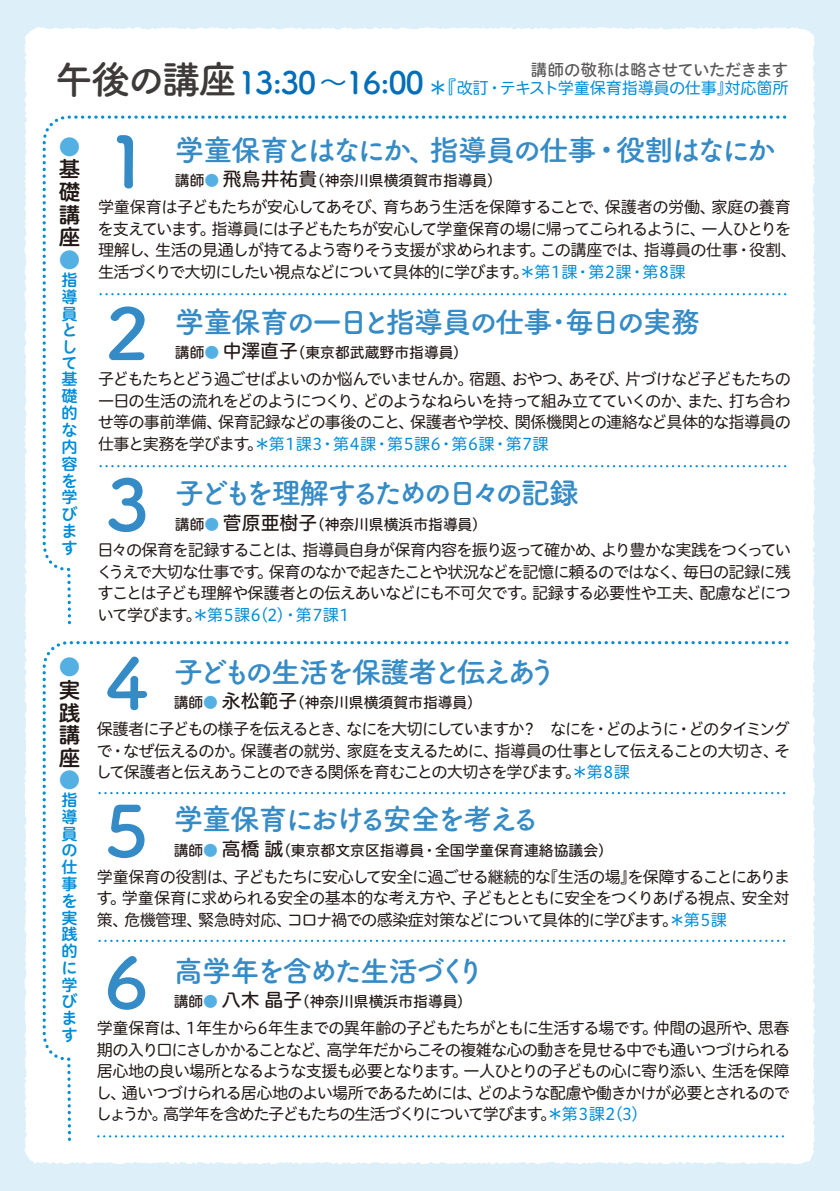
<style>
.page{position:relative;width:840px;height:1191px;background:#fff}
.page>*{position:absolute;margin:0;border:0;box-sizing:border-box;transform-origin:0 0}
.t1{font:700 70.4px "Tsuku A Rd Gothic";color:#036eb8;scale:1.05 1}
.t2{font:700 29.6px "Tsuku A Rd Gothic";letter-spacing:-.11em;color:rgb(3 110 184/.8)}
.t3{font:700 29.6px "Tsuku A Rd Gothic";letter-spacing:-.17em;color:rgb(3 110 184/.8)}
.t4{font:700 29.6px "Tsuku A Rd Gothic";letter-spacing:-.16em;color:rgb(3 110 184/.8)}
.t5{font:700 29.6px "Tsuku A Rd Gothic";letter-spacing:-.13em;color:rgb(3 110 184/.8)}
.t6{font:21.6px/22.6px "Hiragino UD Sans R Std N W6";color:#221815;text-align:justify}
.t7{font:21.6px "Hiragino UD Sans R Std N W6";color:#54b0e3}
.t8{font:16.2px/21.6px "Hiragino UD Sans R Std N W4";letter-spacing:-.065em;color:#221815;text-align:justify}
.t9{font:16.2px "Hiragino UD Sans R Std N W4";letter-spacing:-.02em;color:#008cd6}
.t10{font:16.2px/16.8px "Hiragino UD Sans R Std N W6";color:#008cd6}
.t11{font:16.2px "Hiragino UD Sans R Std N W5";letter-spacing:-.02em;color:#595757}
.t12{font:14.8px "Hiragino UD Sans R Std N W5";color:#221815}
.s1{font-family:"Tsuku A Rd Gothic";font-weight:700;font-size:39px;color:#3e3a39}
.s2{font-family:"Tsuku A Rd Gothic";font-weight:700;font-size:31px;color:#036eb8}
.s3{font-size:19.6px}
.s4{color:#54b0e3}
.s5{font-size:18.8px}
.s6{color:#008cd6}
</style>
<div class="page">
<div style="left:0;top:0;width:839px;height:1191px;background:#ddeff9"></div>
<hr style="left:0;top:1190px;width:839px;height:1px;background:#54b0e3">
<div style="left:24px;top:27px;width:790px;height:1137px;background:#fff"></div>
<div style="left:41px;top:114px;width:751px;height:512px;background:#fff"></div>
<div style="left:41px;top:639px;width:751px;height:503px;background:#fff"></div>
<p class="t9" style="left:54px;top:75px;width:735px"><span class="s1">午後の講座</span><span class="s2">13:30～16:00</span> <span class="s3">＊『</span>改訂・テキスト学童保育指導員の仕事』対応箇所</p>
<p class="t11" style="left:530px;top:57px;width:258px">講師の敬称は略させていただきます</p>
<h3 class="t7" style="left:59px;top:130px;width:22px">●</h3>
<h3 class="t6" style="left:59px;top:157px;width:22px">基礎講座</h3>
<h3 class="t7" style="left:59px;top:243px;width:22px">●</h3>
<p class="t10" style="left:61px;top:270px;width:18px">指導員として基礎的な内容を学びます</p>
<h3 class="t7" style="left:59px;top:650px;width:22px">●</h3>
<h3 class="t6" style="left:59px;top:677px;width:23px">実践講座</h3>
<h3 class="t7" style="left:59px;top:763px;width:22px">●</h3>
<p class="t10" style="left:61px;top:790px;width:18px">指導員の仕事を実践的に学びます</p>
<h1 class="t1" style="left:105px;top:107px;width:44px">1</h1>
<h2 class="t2" style="left:175px;top:127px;width:602px">学童保育とはなにか、指導員の仕事・役割はなにか</h2>
<p class="t12" style="left:175px;top:170px;width:328px">講師<span class="s4">●</span> <span class="s5">飛鳥井祐貴</span>（神奈川県横須賀市指導員）</p>
<p class="t8" style="left:97px;top:195px;width:700px;text-align:left">学童保育は子どもたちが安心してあそび、育ちあう生活を保障することで、保護者の労働、家庭の養育を支えています。指導員には子どもたちが安心して学童保育の場に帰ってこられるように、一人ひとりを理解し、生活の見通しが持てるよう寄りそう支援が求められます。この講座では、指導員の仕事・役割、生活づくりで大切にしたい視点などについて具体的に学びます。<span class="s6">＊第1課・第2課・第8課</span></p>
<h1 class="t1" style="left:105px;top:278px;width:44px">2</h1>
<h2 class="t2" style="left:175px;top:299px;width:526px">学童保育の一日と指導員の仕事･毎日の実務</h2>
<p class="t12" style="left:175px;top:341px;width:294px">講師<span class="s4">●</span> <span class="s5">中澤直子</span>（東京都武蔵野市指導員）</p>
<p class="t8" style="left:98px;top:367px;width:694px">子どもたちとどう過ごせばよいのか悩んでいませんか。宿題、おやつ、あそび、片づけなど子どもたちの一日の生活の流れをどのようにつくり、どのようなねらいを持って組み立てていくのか、また、打ち合わせ等の事前準備、保育記録などの事後のこと、保護者や学校、関係機関との連絡など具体的な指導員の仕事と実務を学びます。<span class="s6">＊第1課3・第4課・第5課6・第6課・第7課</span></p>
<h1 class="t1" style="left:105px;top:450px;width:44px">3</h1>
<h2 class="t3" style="left:175px;top:470px;width:405px">子どもを理解するための日々の記録</h2>
<p class="t12" style="left:175px;top:513px;width:313px">講師<span class="s4">●</span> <span class="s5">菅原亜樹子</span>（神奈川県横浜市指導員）</p>
<p class="t8" style="left:97px;top:538px;width:695px">日々の保育を記録することは、指導員自身が保育内容を振り返って確かめ、より豊かな実践をつくっていくうえで大切な仕事です。保育のなかで起きたことや状況などを記憶に頼るのではなく、毎日の記録に残すことは子ども理解や保護者との伝えあいなどにも不可欠です。記録する必要性や工夫、配慮などについて学びます。<span class="s6">＊第5課6(2)・第7課1</span></p>
<h1 class="t1" style="left:104px;top:628px;width:44px">4</h1>
<h2 class="t4" style="left:174px;top:648px;width:385px">子どもの生活を保護者と伝えあう</h2>
<p class="t12" style="left:174px;top:691px;width:309px">講師<span class="s4">●</span> <span class="s5">永松範子</span>（神奈川県横須賀市指導員）</p>
<p class="t8" style="left:96px;top:717px;width:695px">保護者に子どもの様子を伝えるとき、なにを大切にしていますか？　なにを・どのように・どのタイミングで・なぜ伝えるのか。保護者の就労、家庭を支えるために、指導員の仕事として伝えることの大切さ、そして保護者と伝えあうことのできる関係を育むことの大切さを学びます。<span class="s6">＊第8課</span></p>
<h1 class="t1" style="left:104px;top:776px;width:44px">5</h1>
<h2 class="t5" style="left:174px;top:796px;width:367px">学童保育における安全を考える</h2>
<p class="t12" style="left:174px;top:839px;width:440px">講師<span class="s4">●</span> <span class="s5">高橋 誠</span>（東京都文京区指導員・全国学童保育連絡協議会）</p>
<p class="t8" style="left:96px;top:865px;width:695px">学童保育の役割は、子どもたちに安心して安全に過ごせる継続的な『生活の場』を保障することにあります。学童保育に求められる安全の基本的な考え方や、子どもとともに安全をつくりあげる視点、安全対策、危機管理、緊急時対応、コロナ禍での感染症対策などについて具体的に学びます。<span class="s6">＊第5課</span></p>
<h1 class="t1" style="left:104px;top:927px;width:44px">6</h1>
<h2 class="t2" style="left:174px;top:947px;width:313px">高学年を含めた生活づくり</h2>
<p class="t12" style="left:174px;top:990px;width:300px">講師<span class="s4">●</span> <span class="s5">八木 晶子</span>（神奈川県横浜市指導員）</p>
<p class="t8" style="left:96px;top:1016px;width:695px">学童保育は、1年生から6年生までの異年齢の子どもたちがともに生活する場です。仲間の退所や、思春期の入り口にさしかかることなど、高学年だからこその複雑な心の動きを見せる中でも通いつづけられる居心地の良い場所となるような支援も必要となります。一人ひとりの子どもの心に寄り添い、生活を保障し、通いつづけられる居心地のよい場所であるためには、どのような配慮や働きかけが必要とされるのでしょうか。高学年を含めた子どもたちの生活づくりについて学びます。<span class="s6">＊第3課2(3)</span></p>
</div>
